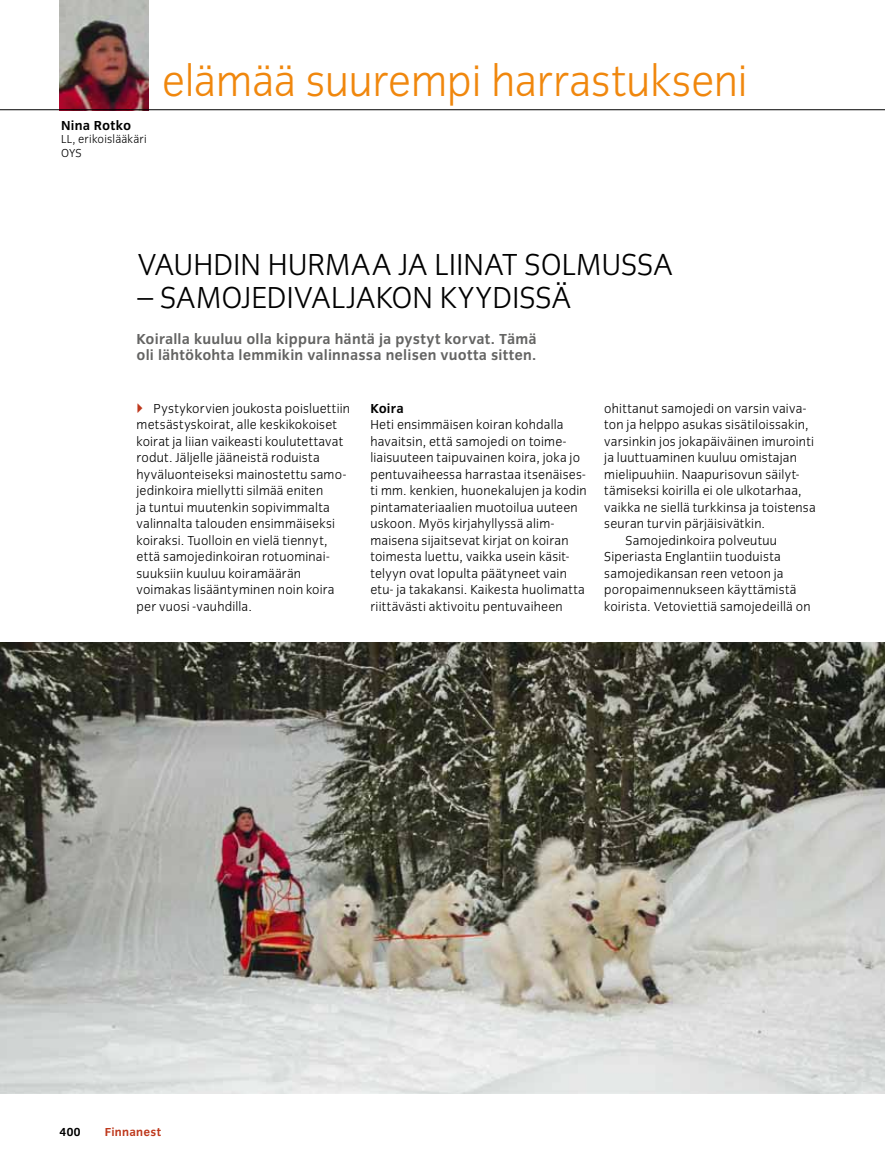
<style>
.page{position:relative;width:885px;height:1174px;background:#fff}
.page>*{position:absolute;margin:0;border:0;box-sizing:border-box;transform-origin:0 0}
.t1{font:300 45px "Congress Sans";letter-spacing:-.005em;color:#f0870d}
.t2{font:300 31.5px "Congress Sans";letter-spacing:-.005em;color:#000}
.t3{font:700 15px/16.5px "Congress Sans";letter-spacing:.01em;color:#646463}
.t4{font:300 13.5px/16.5px "Congress Sans";letter-spacing:.015em;color:#000}
.t5{font:700 13.5px "Congress Sans";letter-spacing:.015em;color:#000}
.t6{font:300 12px/13.5px "Congress Sans";letter-spacing:.015em;color:#000}
.t7{font:700 12px "Congress Sans";letter-spacing:.02em;color:#be381c}
.t8{font:700 12px "Congress Sans";color:#000}
</style>
<div class="page">
<img style="left:60px;top:0;width:89px;height:109px">
<img style="left:0;top:642px;width:884px;height:451px">
<hr style="left:0;top:109px;width:884px;height:1px;background:#000">
<p class="t5" style="left:61px;top:117px;width:71px">Nina Rotko</p>
<p class="t6" style="left:61px;top:132px;width:87px">LL, erikoislääkäri<br>OYS</p>
<h1 class="t1" style="left:162px;top:56px;width:587px">elämää suurempi harrastukseni</h1>
<h2 class="t2" style="left:137px;top:248px;width:192px">Vauhdin hurmaa</h2>
<h2 class="t2" style="left:398px;top:248px;width:51px">ja liinat</h2>
<h2 class="t2" style="left:524px;top:248px;width:20px">solm</h2>
<h2 class="t2" style="left:601px;top:248px;width:38px">ussa</h2>
<h2 class="t2" style="left:137px;top:281px;width:42px">– samoje</h2>
<h2 class="t2" style="left:267px;top:281px;width:37px">divaljakon</h2>
<h2 class="t2" style="left:439px;top:281px;width:133px">kyydissä</h2>
<p class="t3" style="left:136px;top:331px;width:401px">Koiralla kuuluu olla kippura häntä ja pystyt korvat. Tämä oli lähtökohta lemmikin valinnassa nelisen vuotta sitten.</p>
<p class="t4" style="left:136px;top:400px;width:215px;text-indent:17px">Pystykorvien joukosta poisluettiin metsästyskoirat, alle keskikokoiset koirat ja liian vaikeasti koulutettavat rodut. Jäljelle jääneistä roduista hyväluonteiseksi mainostettu samo&shy;jedinkoira miellytti silmää eniten<br>ja tuntui muutenkin sopivimmalta valinnalta talouden ensimmäiseksi koiraksi. Tuolloin en vielä tiennyt, että samojedinkoiran rotuominai&shy;suuksiin kuuluu koiramäärän voimakas lisääntyminen noin koira per vuosi -vauhdilla.</p>
<p class="t5" style="left:370px;top:400px;width:35px">Koira</p>
<p class="t4" style="left:370px;top:416px;width:218px">Heti ensimmäisen koiran kohdalla havaitsin, että samojedi on toime&shy;liaisuuteen taipuvainen koira, joka jo pentuvaiheessa harrastaa itsenäises&shy;ti mm. kenkien, huonekalujen ja kodin pintamateriaalien muotoilua uuteen uskoon. Myös kirjahyllyssä alim&shy;maisena sijaitsevat kirjat on koiran toimesta luettu, vaikka usein käsit&shy;telyyn ovat lopulta päätyneet vain etu- ja takakansi. Kaikesta huolimatta riittävästi aktivoitu pentuvaiheen</p>
<p class="t4" style="left:604px;top:400px;width:203px">ohittanut samojedi on varsin vaiva-</p>
<p class="t4" style="left:604px;top:416px;width:206px">ton ja helppo asukas sisätiloissakin,</p>
<p class="t4" style="left:604px;top:433px;width:211px">varsinkin jos jokapäiväinen imurointi</p>
<p class="t4" style="left:604px;top:449px;width:194px">ja luuttuaminen kuuluu omistajan</p>
<p class="t4" style="left:604px;top:466px;width:197px">mielipuuhiin. Naapurisovun säilyt-</p>
<p class="t4" style="left:604px;top:482px;width:199px">tämiseksi koirilla ei ole ulkotarhaa,</p>
<p class="t4" style="left:604px;top:499px;width:213px">vaikka ne siellä turkkinsa ja toistensa</p>
<p class="t4" style="left:604px;top:515px;width:162px">seuran turvin pärjäisivätkin.</p>
<p class="t4" style="left:625px;top:532px;width:153px">Samojedinkoira polveutuu</p>
<p class="t4" style="left:604px;top:548px;width:178px">Siperiasta Englantiin tuoduista</p>
<p class="t4" style="left:604px;top:565px;width:181px">samojedikansan reen vetoon ja</p>
<p class="t4" style="left:604px;top:581px;width:194px">poropaimennukseen käyttämistä</p>
<p class="t4" style="left:604px;top:598px;width:208px">koirista. Vetoviettiä samojedeillä on</p>
<p class="t8" style="left:60px;top:1125px;width:23px">400</p>
<p class="t7" style="left:105px;top:1125px;width:58px">Finnanest</p>
</div>
